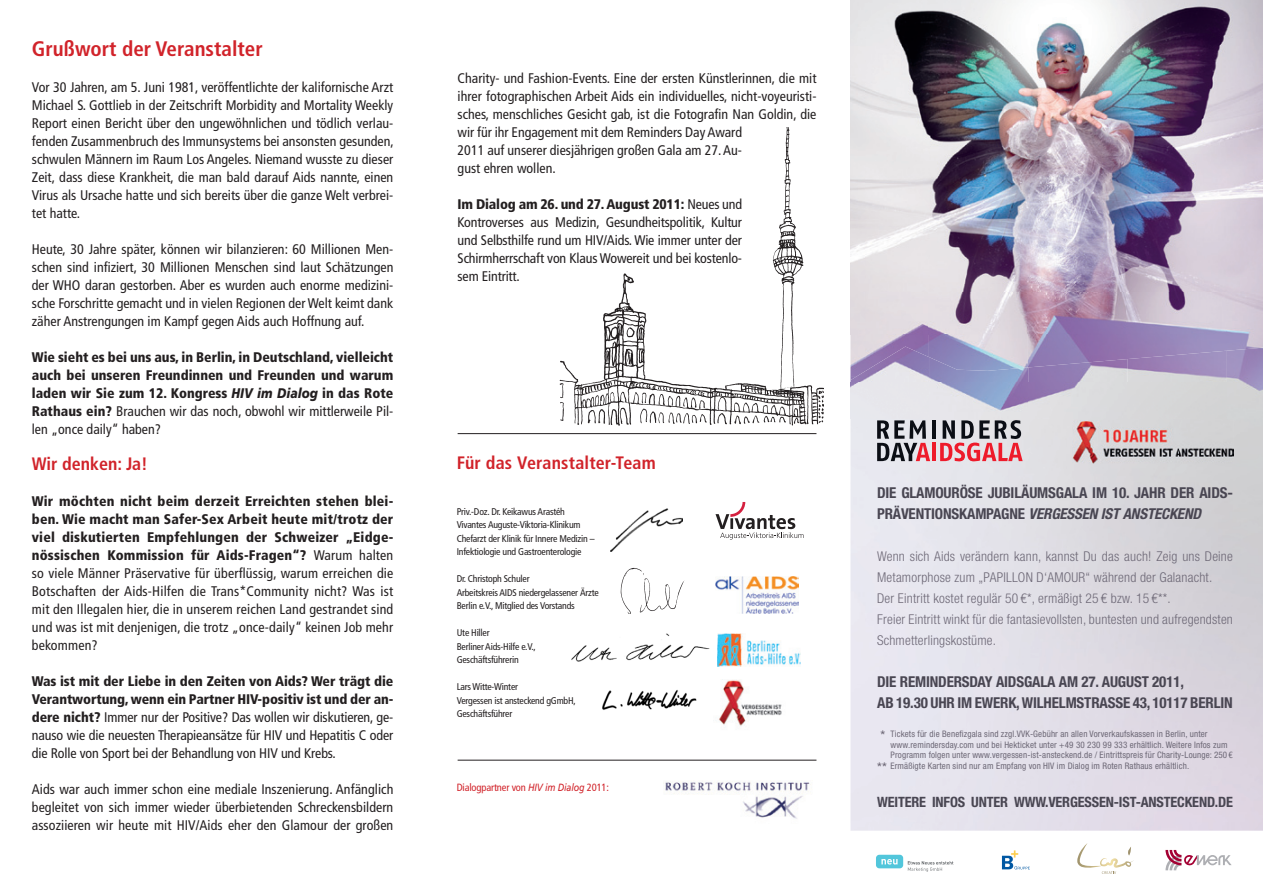
<style>
.page{position:relative;width:1263px;height:893px;background:#fff}
.page>*{position:absolute;margin:0;border:0;box-sizing:border-box;transform-origin:0 0}
.t1{font:700 condensed 21px "Frutiger";color:#d1232a}
.Rot_12pt{font:700 condensed 18px "Frutiger";letter-spacing:.01em;color:#d1232a}
.Überschrift_black{font:700 condensed 18px "Frutiger";color:#d1232a}
.t2{font:700 condensed 15px/21px "Helvetica Neue LT Pro";letter-spacing:-.01em;color:#494652}
.t3{font:700 condensed 14.25px "Helvetica Neue LT Pro";letter-spacing:-.01em;color:#494652}
.t4{font:condensed 13.95px/18px "Frutiger";color:#231f20;text-align:justify}
.t5{font:900 condensed 13.95px/18px "Frutiger";color:#231f20;text-align:justify}
.t6{font:300 condensed 13.5px/21px "Helvetica Neue LT Pro";letter-spacing:.015em;color:#6d6876}
.black_fet{font:condensed 10.5px "Frutiger";letter-spacing:-.015em;color:#d1232a}
.t7{font:condensed 9.75px/13.5px "Frutiger";letter-spacing:-.02em;color:#231f20}
.t8{font:condensed 9px "Helvetica Neue LT Pro";letter-spacing:.015em;color:#6d6876}
.s1{font-style:italic;font-stretch:normal}
.s2{font-weight:400}
.s3{font-weight:900}
.s4{font-style:italic}
.s5{font-size:13.5px}
</style>
<div class="page">
<img style="left:850px;top:0;width:413px;height:292px">
<img style="left:850px;top:418px;width:413px;height:413px">
<img style="left:850px;top:292px;width:376px;height:42px">
<img style="left:1226px;top:292px;width:37px;height:59px">
<img style="left:850px;top:334px;width:79px;height:13px">
<img style="left:929px;top:334px;width:99px;height:23px">
<img style="left:1028px;top:334px;width:99px;height:25px">
<img style="left:850px;top:347px;width:79px;height:71px">
<img style="left:929px;top:357px;width:99px;height:61px">
<img style="left:1028px;top:359px;width:99px;height:59px">
<img style="left:1227px;top:348px;width:36px;height:70px">
<img style="left:1073px;top:420px;width:160px;height:43px">
<hr style="left:932px;top:420px;width:4px;height:19px;background:#0b0e15">
<svg style="left:877px;top:420px;width:53px;height:41px"></svg>
<hr style="left:932px;top:443px;width:4px;height:18px;background:#ee1b2b">
<svg style="left:940px;top:420px;width:83px;height:41px"></svg>
<svg style="left:1002px;top:850px;width:28px;height:19px"></svg>
<div style="left:876px;top:855px;width:27px;height:13px;background:#52c6db;border-radius:3px"></div>
<svg style="left:881px;top:859px;width:16px;height:5px"></svg>
<svg style="left:908px;top:861px;width:45px;height:11px"></svg>
<svg style="left:1165px;top:850px;width:66px;height:20px"></svg>
<svg style="left:1077px;top:843px;width:57px;height:31px"></svg>
<img style="left:611px;top:508px;width:71px;height:43px">
<img style="left:602px;top:690px;width:95px;height:20px">
<img style="left:571px;top:633px;width:139px;height:29px">
<img style="left:620px;top:567px;width:65px;height:47px">
<hr style="left:458px;top:760px;width:358px;height:1px;background:#231f20">
<hr style="left:458px;top:433px;width:358px;height:1px;background:#231f20">
<img style="left:663px;top:780px;width:148px;height:39px">
<img style="left:559px;top:128px;width:265px;height:298px">
<svg style="left:715px;top:502px;width:88px;height:38px"></svg>
<img style="left:715px;top:576px;width:84px;height:37px">
<img style="left:717px;top:634px;width:84px;height:32px">
<img style="left:719px;top:680px;width:63px;height:46px">
<p class="t1" style="left:32px;top:36px;width:232px">Grußwort der Veranstalter</p>
<p class="t4" style="left:32px;top:78px;width:363px">Vor 30 Jahren, am 5. Juni 1981, veröffentlichte der kalifornische Arzt Michael S. Gottlieb in der Zeitschrift Morbidity and Mortality Weekly Report einen Bericht über den ungewöhnlichen und tödlich verlau&shy;fenden Zusammenbruch des Immunsystems bei ansonsten gesunden, schwulen Männern im Raum Los Angeles. Niemand wusste zu dieser Zeit, dass diese Krankheit, die man bald darauf Aids nannte, einen Virus als Ursache hatte und sich bereits über die ganze Welt verbrei&shy;tet hatte.</p>
<p class="t4" style="left:32px;top:240px;width:363px">Heute, 30 Jahre später, können wir bilanzieren: 60 Millionen Men&shy;schen sind infiziert, 30 Millionen Menschen sind laut Schätzungen der WHO daran gestorben. Aber es wurden auch enorme medizini&shy;sche Forschritte gemacht und in vielen Regionen der Welt keimt dank zäher Anstrengungen im Kampf gegen Aids auch Hoffnung auf.</p>
<p class="t5" style="left:32px;top:348px;width:363px">Wie sieht es bei uns aus, in Berlin, in Deutschland, vielleicht auch bei unseren Freundinnen und Freunden und warum laden wir Sie zum 12. Kongress <span class="s1">HIV im Dialog</span> in das Rote Rathaus ein? <span class="s2">Brauchen wir das noch, obwohl wir mittlerweile Pil&shy;len „once daily“ haben?</span></p>
<p class="Überschrift_black" style="left:32px;top:453px;width:117px">Wir denken: Ja!</p>
<p class="t4" style="left:32px;top:492px;width:363px"><span class="s3">Wir möchten nicht beim derzeit Erreichten stehen blei&shy;ben. Wie macht man Safer-Sex Arbeit heute mit/trotz der viel diskutierten Empfehlungen der Schweizer „Eidge&shy;nössischen Kommission für Aids-Fragen“?</span> Warum halten so viele Männer Präservative für überflüssig, warum erreichen die Botschaften der Aids-Hilfen die Trans*Community nicht? Was ist mit den Illegalen hier, die in unserem reichen Land gestrandet sind und was ist mit denjenigen, die trotz „once-daily“ keinen Job mehr bekommen?</p>
<p class="t4" style="left:32px;top:672px;width:363px"><span class="s3">Was ist mit der Liebe in den Zeiten von Aids? Wer trägt die Verantwortung, wenn ein Partner HIV-positiv ist und der an&shy;dere nicht?</span> Immer nur der Positive? Das wollen wir diskutieren, ge&shy;nauso wie die neuesten Therapieansätze für HIV und Hepatitis C oder die Rolle von Sport bei der Behandlung von HIV und Krebs.</p>
<p class="t4" style="left:32px;top:780px;width:363px">Aids war auch immer schon eine mediale Inszenierung. Anfänglich begleitet von sich immer wieder überbietenden Schreckensbildern assoziieren wir heute mit HIV/Aids eher den Glamour der großen</p>
<p class="t4" style="left:458px;top:69px;width:360px;text-align:left">Charity- und Fashion-Events. Eine der ersten Künstlerinnen, die mit ihrer fotographischen Arbeit Aids ein individuelles, nicht-voyeuristi&shy;sches, menschliches Gesicht gab, ist die Fotografin Nan Goldin, die wir für ihr Engagement mit dem Reminders Day Award<br>2011 auf unserer diesjährigen großen Gala am 27. Au-<br>gust ehren wollen.</p>
<p class="t4" style="left:458px;top:195px;width:286px"><span class="s3">Im Dialog am 26. und 27. August 2011:</span> Neues und Kontroverses aus Medizin, Gesundheitspolitik, Kultur und Selbsthilfe rund um HIV/Aids. Wie immer unter der Schirmherrschaft von Klaus Wowereit und bei kostenlo&shy;sem Eintritt.</p>
<p class="Rot_12pt" style="left:457px;top:453px;width:200px">Für das Veranstalter-Team</p>
<p class="t7" style="left:457px;top:505px;width:110px">Priv.-Doz. Dr. Keikawus Arastéh</p>
<p class="t7" style="left:457px;top:518px;width:125px">Vivantes Auguste-Viktoria-Klinikum</p>
<p class="t7" style="left:457px;top:532px;width:139px">Chefarzt der Klinik für Innere Medizin –</p>
<p class="t7" style="left:457px;top:545px;width:126px">Infektiologie und Gastroenterologie</p>
<p class="t7" style="left:457px;top:572px;width:74px">Dr. Christoph Schuler</p>
<p class="t7" style="left:457px;top:586px;width:143px">Arbeitskreis AIDS niedergelassener Ärzte<br>Berlin e.V., Mitglied des Vorstands</p>
<p class="t7" style="left:457px;top:626px;width:34px">Ute Hiller</p>
<p class="t7" style="left:457px;top:640px;width:81px">Berliner Aids-Hilfe e.V.,<br>Geschäftsführerin</p>
<p class="t7" style="left:457px;top:680px;width:63px">Lars Witte-Winter</p>
<p class="t7" style="left:457px;top:694px;width:121px">Vergessen ist ansteckend gGmbH,</p>
<p class="t7" style="left:457px;top:707px;width:57px">Geschäftsführer</p>
<p class="black_fet" style="left:457px;top:781px;width:154px">Dialogpartner von <span class="s1">HIV im Dialog</span> 2011:</p>
<p class="t2" style="left:877px;top:482px;width:357px">DIE GLAMOURÖSE JUBILÄUMSGALA IM 10. JAHR DER AIDS-<br>PRÄVENTIONSKAMPAGNE <span class="s4">VERGESSEN IST ANSTECKEND</span></p>
<p class="t6" style="left:877px;top:546px;width:357px">Wenn sich Aids verändern kann, kannst Du das auch! Zeig uns Deine Metamorphose zum „PAPILLON D‘AMOUR“ während der Galanacht.<br>Der Eintritt kostet regulär 50 €*, ermäßigt 25 € bzw. 15 €**.<br>Freier Eintritt winkt für die fantasievollsten, buntesten und aufregendsten Schmetterlingskostüme.</p>
<p class="t2" style="left:877px;top:671px;width:357px">DIE REMINDERSDAY AIDSGALA AM 27. AUGUST 2011,<br>AB 19.30 UHR IM EWERK, WILHELMSTRASSE 43, 10117 BERLIN</p>
<p class="t8" style="left:880px;top:728px;width:329px"><span class="s5">*</span> Tickets für die Benefizgala sind zzgl.VVK-Gebühr an allen Vorverkaufskassen in Berlin, unter</p>
<p class="t8" style="left:891px;top:739px;width:338px">www.remindersday.com und bei Hekticket unter +49 30 230 99 333 erhältlich. Weitere Infos zum</p>
<p class="t8" style="left:891px;top:750px;width:344px">Programm folgen unter www.vergessen-ist-ansteckend.de / Eintrittspreis für Charity-Lounge: 250 €</p>
<p class="t8" style="left:877px;top:761px;width:314px"><span class="s5">**</span> Ermäßigte Karten sind nur am Empfang von HIV im Dialog im Roten Rathaus erhältlich.</p>
<p class="t3" style="left:877px;top:793px;width:357px">WEITERE INFOS UNTER WWW.VERGESSEN-IST-ANSTECKEND.DE</p>
</div>
